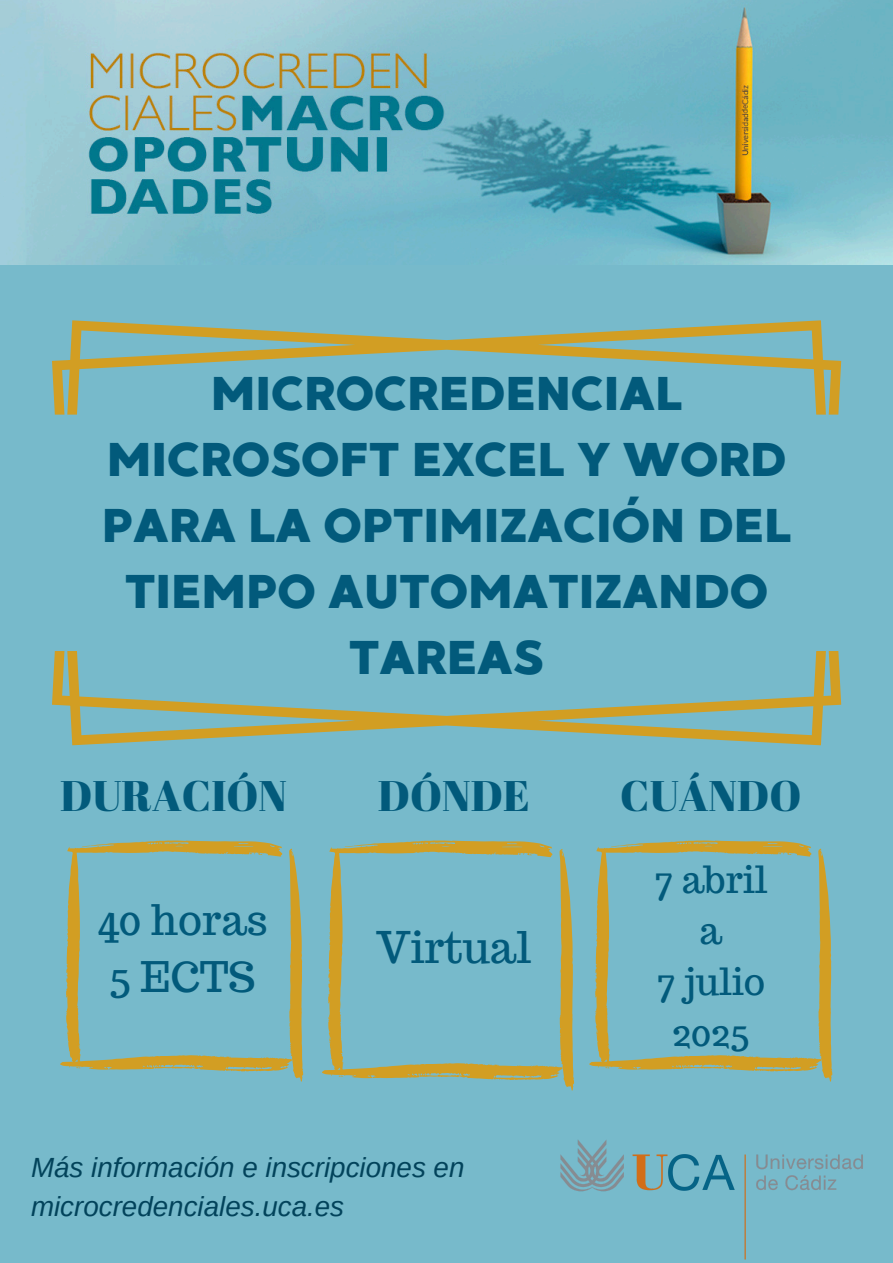
<style>
.page{position:relative;width:893px;height:1263px;background:#77bacb}
.page>*{position:absolute;margin:0;border:0;box-sizing:border-box;transform-origin:0 0}
.t1{font:47.25px/65.8px "MADE Good Time Grotesk";color:#025a7b;text-align:center}
.t2{font:42.75px "Abril Fatface";color:#025a7b}
.t3{font:42.75px "Trocchi";color:#025a7b}
.t4{font:41.25px/57.4px "Trocchi";color:#025a7b;text-align:center}
.t5{font:36.75px/51.2px "Trocchi";color:#025a7b;text-align:center}
.t6{font:italic 27.75px/38.8px "Arimo";color:#02435b}
</style>
<div class="page">
<img style="left:0;top:0;width:893px;height:264px">
<img style="left:560px;top:1140px;width:303px;height:120px">
<svg style="left:322px;top:840px;width:237px;height:240px"></svg>
<svg style="left:559px;top:849px;width:15px;height:242px"></svg>
<svg style="left:52px;top:320px;width:789px;height:425px"></svg>
<svg style="left:589px;top:840px;width:229px;height:232px"></svg>
<svg style="left:818px;top:848px;width:14px;height:234px"></svg>
<svg style="left:60px;top:840px;width:229px;height:232px"></svg>
<svg style="left:289px;top:848px;width:14px;height:234px"></svg>
<p class="t1" style="left:102px;top:361px;width:691px">MICROCREDENCIAL<br>MICROSOFT EXCEL Y WORD<br>PARA LA OPTIMIZACIÓN DEL<br>TIEMPO AUTOMATIZANDO<br>TAREAS</p>
<h1 class="t2" style="left:60px;top:765px;width:229px">DURACIÓN</h1>
<h1 class="t2" style="left:378px;top:765px;width:153px">DÓNDE</h1>
<p class="t2" style="left:620px;top:765px;width:183px">CUÁNDO</p>
<p class="t4" style="left:97px;top:891px;width:173px">40 horas<br>5 ECTS</p>
<h1 class="t3" style="left:376px;top:919px;width:156px">Virtual</h1>
<h3 class="t6" style="left:31px;top:1148px;width:435px">Más información e inscripciones en microcredenciales.uca.es</h3>
<h1 class="t5" style="left:654px;top:853px;width:115px">7 abril a<br>7 julio<br>2025</h1>
</div>
